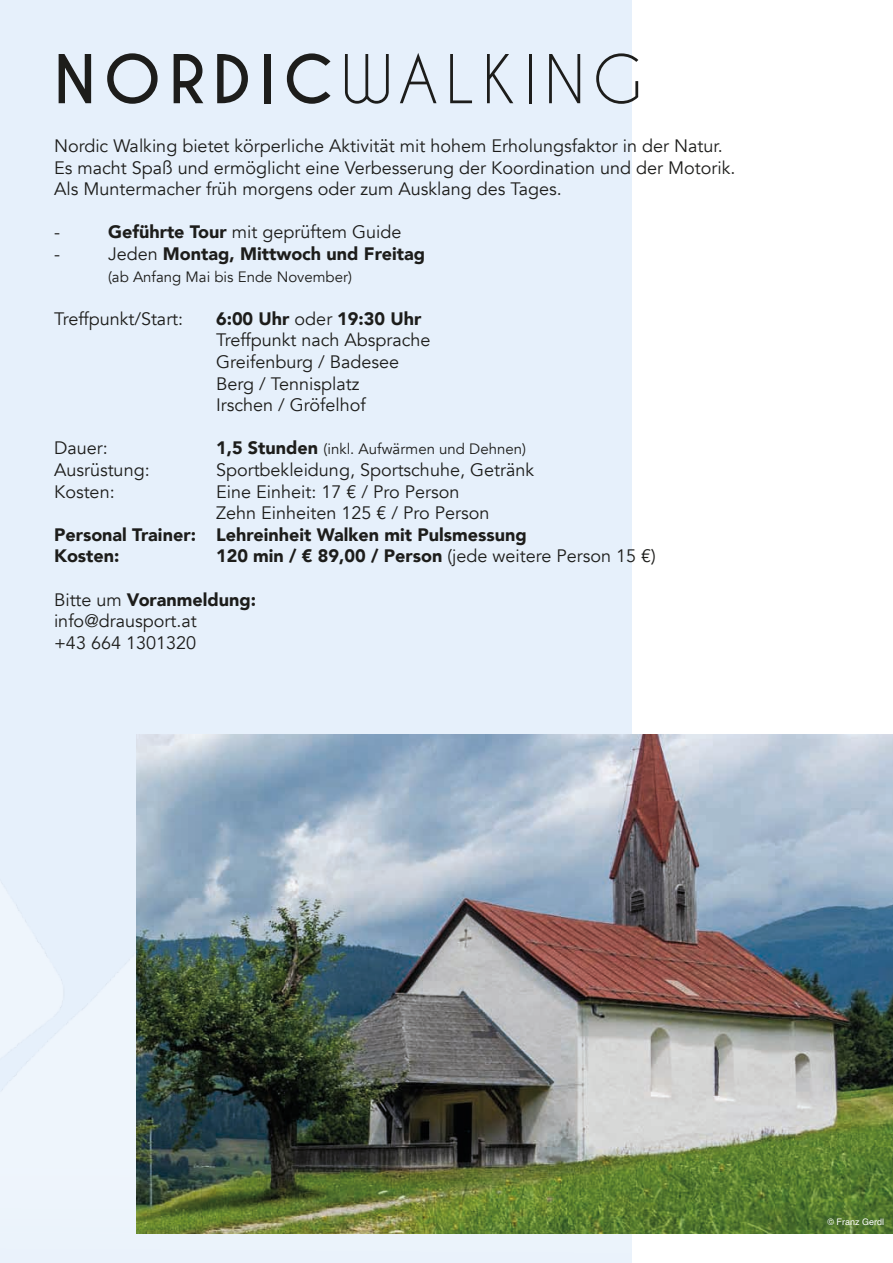
<style>
.page{position:relative;width:893px;height:1263px;background:#fff}
.page>*{position:absolute;margin:0;border:0;box-sizing:border-box;transform-origin:0 0}
.t1{font:63px "Caviar Dreams";letter-spacing:.12em;color:#1d1d1b}
.t2{font:18px/21.6px "Avenir";color:#1d1d1b}
.t3{font:900 18px/21.6px "Avenir";color:#1d1d1b}
.t4{font:15px "Avenir";color:#1d1d1b}
.t5{font:9px "Helvetica";color:#fff}
.s1{font-weight:700}
.s2{font-weight:900}
.s3{font-weight:400}
.s4{font-weight:900;font-size:18px}
</style>
<div class="page">
<div style="left:0;top:0;width:631px;height:626px;background:#e6f0fb"></div>
<div style="left:0;top:626px;width:634px;height:637px;background:#e6f0fb"></div>
<img style="left:136px;top:735px;width:757px;height:498px">
<h1 class="t1" style="left:54px;top:42px;width:590px"><span class="s1">NORDIC</span>WALKING</h1>
<p class="t2" style="left:54px;top:135px;width:683px">Nordic Walking bietet körperliche Aktivität mit hohem Erholungsfaktor in der Natur.<br>Es macht Spaß und ermöglicht eine Verbesserung der Koordination und der Motorik.<br>Als Muntermacher früh morgens oder zum Ausklang des Tages.</p>
<p class="t2" style="left:54px;top:222px;width:7px">-</p>
<p class="t2" style="left:108px;top:222px;width:295px"><span class="s2">Geführte Tour</span> mit geprüftem Guide</p>
<p class="t2" style="left:54px;top:243px;width:7px">-</p>
<p class="t3" style="left:108px;top:242px;width:318px"><span class="s3">Jeden</span> Montag, Mittwoch und Freitag</p>
<p class="t4" style="left:108px;top:267px;width:245px">(ab Anfang Mai bis Ende November)</p>
<p class="t2" style="left:54px;top:308px;width:131px">Treffpunkt/Start:</p>
<p class="t2" style="left:216px;top:308px;width:216px"><span class="s2">6:00 Uhr</span> oder <span class="s2">19:30 Uhr<br></span>Treffpunkt nach Absprache<br>Greifenburg / Badesee<br>Berg / Tennisplatz<br>Irschen / Gröfelhof</p>
<p class="t2" style="left:54px;top:438px;width:55px">Dauer:</p>
<p class="t4" style="left:216px;top:440px;width:311px"><span class="s4">1,5 Stunden</span> (inkl. Aufwärmen und Dehnen)</p>
<p class="t2" style="left:54px;top:459px;width:97px">Ausrüstung:</p>
<p class="t2" style="left:216px;top:459px;width:319px">Sportbekleidung, Sportschuhe, Getränk</p>
<p class="t2" style="left:54px;top:481px;width:62px">Kosten:</p>
<p class="t2" style="left:216px;top:481px;width:275px">Eine Einheit: 17 € / Pro Person<br>Zehn Einheiten 125 € / Pro Person</p>
<p class="t3" style="left:54px;top:523px;width:474px">Personal Trainer: Lehreinheit Walken mit Pulsmessung<br>Kosten:</p>
<p class="t2" style="left:216px;top:546px;width:441px"><span class="s2">120 min / € 89,00 / Person</span> (jede weitere Person 15 €)</p>
<p class="t2" style="left:54px;top:589px;width:204px">Bitte um <span class="s2">Voranmeldung: </span>info@drausport.at<br>+43 664 1301320</p>
<p class="t5" style="left:827px;top:1215px;width:58px">© Franz Gerdl</p>
</div>
